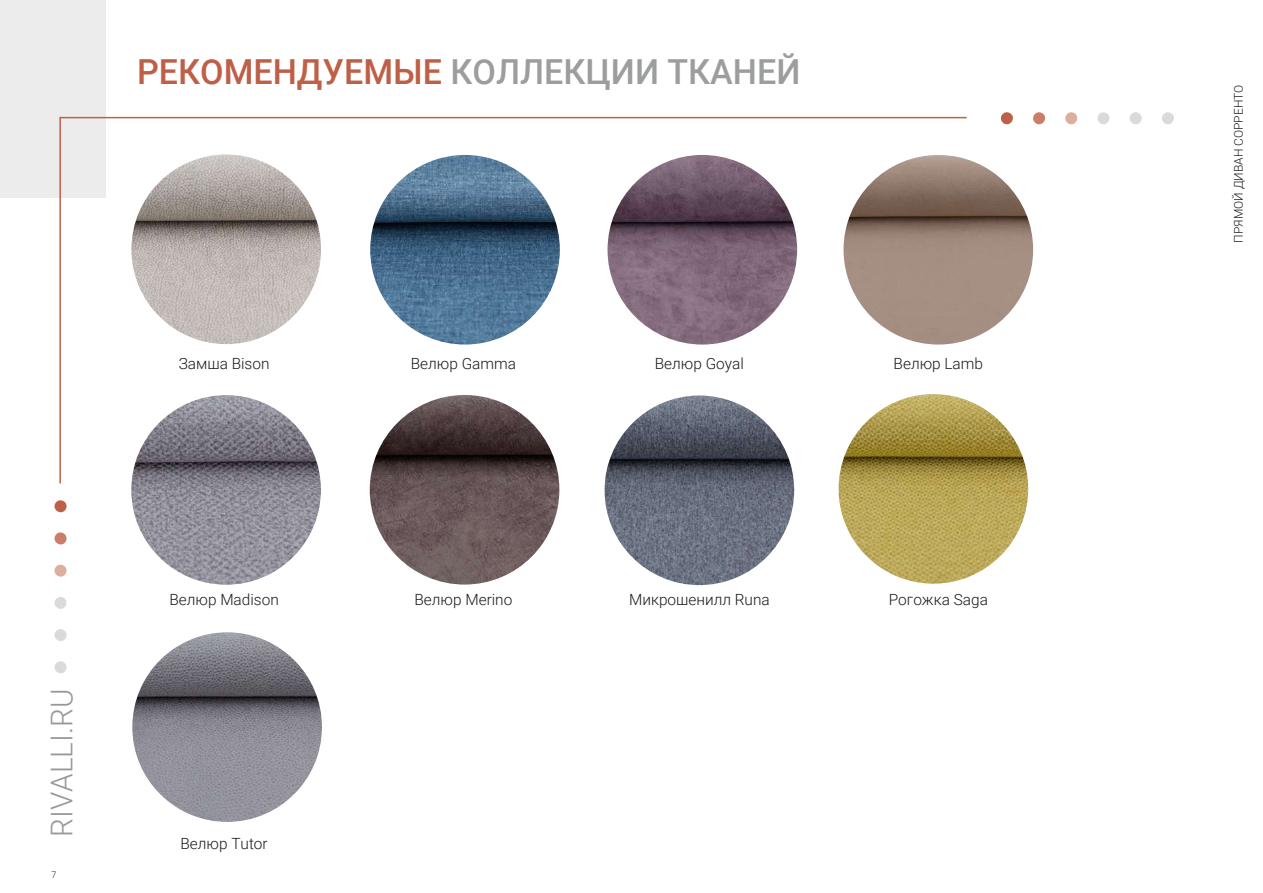
<style>
.page{position:relative;width:1263px;height:893px;background:#fff}
.page>*{position:absolute;margin:0;border:0;box-sizing:border-box;transform-origin:0 0}
.t1{font:500 34.5px "Roboto";color:#9c9d9d}
.t2{font:300 30px "Roboto";color:#989898}
.t3{font:300 15.45px "Roboto";color:#1a1a18}
.t4{font:300 12px "Roboto";color:#1a1a18}
.t5{font:300 9px "Roboto";color:#1a1a18}
.s1{color:#be6048}
</style>
<div class="page">
<div style="left:0;top:0;width:105px;height:197px;background:#ececec"></div>
<svg style="left:59px;top:116px;width:909px;height:369px"></svg>
<img style="left:370px;top:155px;width:190px;height:190px;border-radius:95px">
<img style="left:607px;top:155px;width:190px;height:190px;border-radius:95px">
<img style="left:370px;top:395px;width:189px;height:190px;border-radius:95px">
<img style="left:838px;top:394px;width:190px;height:190px;border-radius:95px">
<img style="left:132px;top:632px;width:190px;height:190px;border-radius:95px">
<img style="left:131px;top:154px;width:190px;height:190px;border-radius:95px">
<img style="left:604px;top:395px;width:190px;height:190px;border-radius:95px">
<svg style="left:1130px;top:112px;width:12px;height:12px"></svg>
<svg style="left:1033px;top:112px;width:13px;height:13px"></svg>
<svg style="left:1000px;top:112px;width:13px;height:13px"></svg>
<svg style="left:1162px;top:112px;width:12px;height:12px"></svg>
<svg style="left:1065px;top:112px;width:13px;height:13px"></svg>
<svg style="left:1097px;top:112px;width:13px;height:13px"></svg>
<svg style="left:54px;top:629px;width:13px;height:12px"></svg>
<svg style="left:54px;top:532px;width:13px;height:13px"></svg>
<svg style="left:54px;top:500px;width:13px;height:13px"></svg>
<svg style="left:54px;top:661px;width:13px;height:12px"></svg>
<svg style="left:54px;top:564px;width:13px;height:13px"></svg>
<svg style="left:54px;top:597px;width:13px;height:12px"></svg>
<img style="left:131px;top:395px;width:190px;height:190px;border-radius:95px">
<img style="left:843px;top:155px;width:190px;height:190px;border-radius:95px">
<h1 class="t1" style="left:137px;top:47px;width:665px"><span class="s1">РЕКОМЕНДУЕМЫЕ</span> КОЛЛЕКЦИИ ТКАНЕЙ</h1>
<h2 class="t2" style="left:41px;top:837px;width:149px;rotate:-90deg">RIVALLI.RU</h2>
<p class="t5" style="left:51px;top:868px;width:6px">7</p>
<p class="t3" style="left:179px;top:352px;width:92px">Замша Bison</p>
<p class="t3" style="left:411px;top:352px;width:107px">Велюр Gamma</p>
<p class="t3" style="left:655px;top:352px;width:91px">Велюр Goyal</p>
<p class="t3" style="left:894px;top:352px;width:91px">Велюр Lamb</p>
<p class="t3" style="left:169px;top:588px;width:111px">Велюр Madison</p>
<p class="t3" style="left:414px;top:588px;width:99px">Велюр Merino</p>
<p class="t3" style="left:180px;top:833px;width:89px">Велюр Tutor</p>
<p class="t3" style="left:629px;top:588px;width:142px">Микрошенилл Runa</p>
<p class="t3" style="left:889px;top:588px;width:101px">Рогожка Saga</p>
<p class="t4" style="left:1230px;top:243px;width:159px;rotate:-90deg">ПРЯМОЙ ДИВАН СОРРЕНТО</p>
</div>
